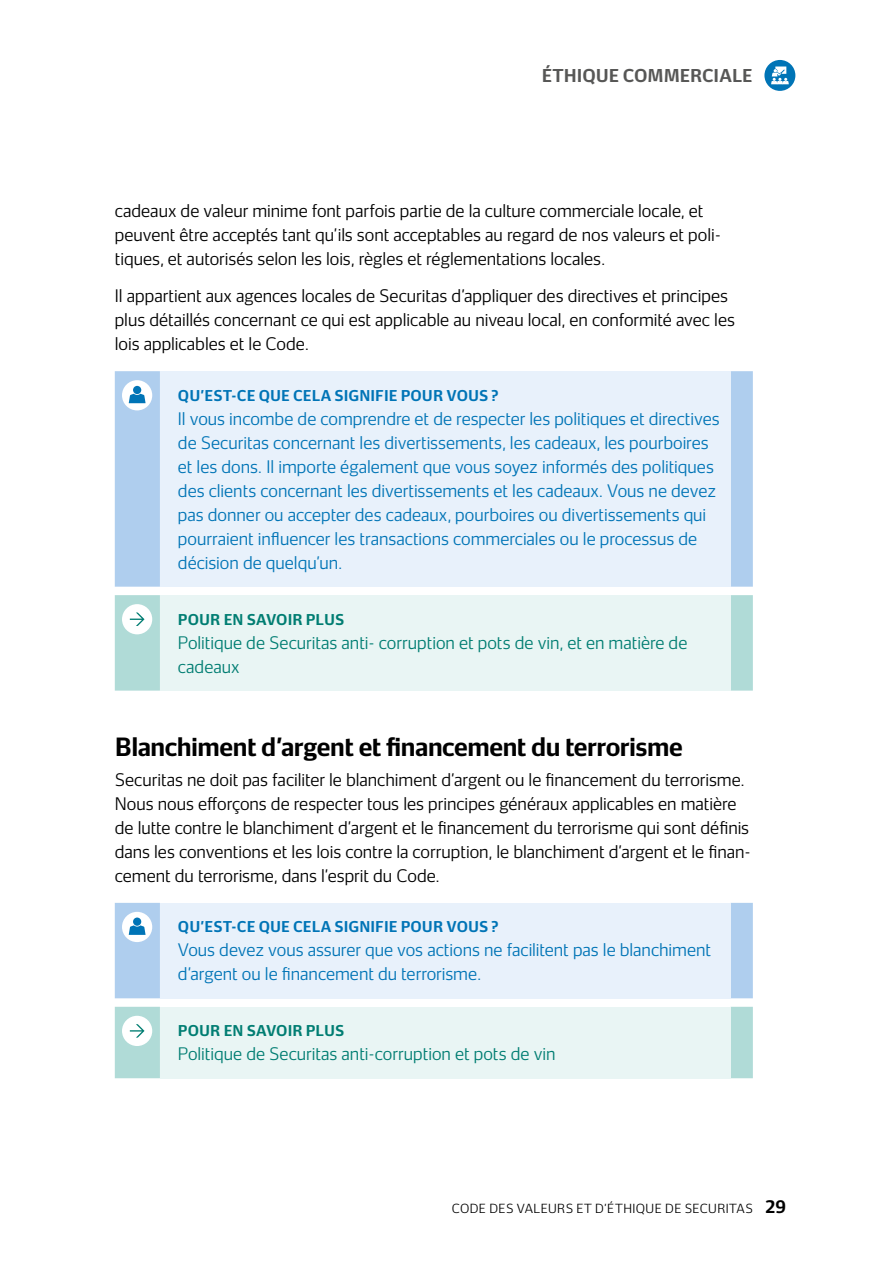
<style>
.page{position:relative;width:893px;height:1263px;background:#fff}
.page>*{position:absolute;margin:0;border:0;box-sizing:border-box;transform-origin:0 0}
.t1{font:700 24px "Securitas Sans";letter-spacing:-.025em;color:#000}
.t2{font:700 16.95px "Securitas Sans";letter-spacing:-.005em;color:#575756}
.t3{font:300 16.5px/24px "Securitas Sans";color:#000}
.t4{font:300 16.5px/24px "Securitas Sans";color:#0074b6}
.t5{font:300 16.5px/24px "Securitas Sans";color:#007d72}
.t6{font:700 14.25px "Securitas Sans";letter-spacing:.005em;color:#0074b6}
.t7{font:700 14.25px "Securitas Sans";letter-spacing:.005em;color:#007d72}
.t8{font:300 12px "Securitas Sans";letter-spacing:.035em;color:#000}
.s1{font-weight:700;font-size:16.5px}
</style>
<div class="page">
<div style="left:115px;top:371px;width:638px;height:216px;background:#afceee"></div>
<div style="left:160px;top:371px;width:571px;height:216px;background:#e8f1fb"></div>
<div style="left:122px;top:380px;width:30px;height:30px;background:#fff;border-radius:50%"></div>
<div style="left:133px;top:386px;width:8px;height:8px;background:#0074b6;border-radius:50%"></div>
<svg style="left:129px;top:394px;width:17px;height:9px"></svg>
<div style="left:115px;top:595px;width:638px;height:96px;background:#b0dbd7"></div>
<div style="left:160px;top:595px;width:571px;height:96px;background:#e9f5f4"></div>
<div style="left:122px;top:604px;width:30px;height:30px;background:#fff;border-radius:50%"></div>
<svg style="left:130px;top:612px;width:15px;height:14px"></svg>
<div style="left:115px;top:903px;width:638px;height:95px;background:#afceee"></div>
<div style="left:160px;top:903px;width:571px;height:95px;background:#e8f1fb"></div>
<div style="left:122px;top:912px;width:30px;height:30px;background:#fff;border-radius:50%"></div>
<div style="left:133px;top:917px;width:8px;height:9px;background:#0074b6;border-radius:50%"></div>
<svg style="left:129px;top:925px;width:17px;height:10px"></svg>
<div style="left:115px;top:1007px;width:638px;height:71px;background:#b0dbd7"></div>
<div style="left:160px;top:1007px;width:571px;height:71px;background:#e9f5f4"></div>
<div style="left:122px;top:1016px;width:30px;height:30px;background:#fff;border-radius:50%"></div>
<svg style="left:130px;top:1024px;width:15px;height:13px"></svg>
<div style="left:764px;top:60px;width:31px;height:31px;background:#0074b6;border-radius:50%"></div>
<div style="left:775px;top:67px;width:11px;height:7px;background:#fff"></div>
<svg style="left:771px;top:69px;width:18px;height:15px"></svg>
<p class="t2" style="left:542px;top:61px;width:212px">ÉTHIQUE COMMERCIALE</p>
<p class="t3" style="left:115px;top:197px;width:608px">cadeaux de valeur minime font parfois partie de la culture commerciale locale, et peuvent être acceptés tant qu’ils sont acceptables au regard de nos valeurs et poli&shy;tiques, et autorisés selon les lois, règles et réglementations locales.</p>
<p class="t3" style="left:115px;top:282px;width:622px">Il appartient aux agences locales de Securitas d’appliquer des directives et principes plus détaillés concernant ce qui est applicable au niveau local, en conformité avec les lois applicables et le Code.</p>
<p class="t6" style="left:178px;top:383px;width:322px">QU’EST-CE QUE CELA SIGNIFIE POUR VOUS ?</p>
<p class="t4" style="left:178px;top:404px;width:543px">Il vous incombe de comprendre et de respecter les politiques et directives de Securitas concernant les divertissements, les cadeaux, les pourboires et les dons. Il importe également que vous soyez informés des politiques des clients concernant les divertissements et les cadeaux. Vous ne devez pas donner ou accepter des cadeaux, pourboires ou divertissements qui pourraient influencer les transactions commerciales ou le processus de décision de quelqu’un.</p>
<p class="t7" style="left:178px;top:607px;width:168px">POUR EN SAVOIR PLUS</p>
<p class="t5" style="left:178px;top:628px;width:511px">Politique de Securitas anti- corruption et pots de vin, et en matière de cadeaux</p>
<h1 class="t1" style="left:115px;top:725px;width:569px">Blanchiment d’argent et financement du terrorisme</h1>
<p class="t3" style="left:115px;top:765px;width:637px">Securitas ne doit pas faciliter le blanchiment d’argent ou le financement du terrorisme.<br>Nous nous efforçons de respecter tous les principes généraux applicables en matière de lutte contre le blanchiment d’argent et le financement du terrorisme qui sont définis dans les conventions et les lois contre la corruption, le blanchiment d’argent et le finan&shy;cement du terrorisme, dans l’esprit du Code.</p>
<p class="t6" style="left:178px;top:914px;width:322px">QU’EST-CE QUE CELA SIGNIFIE POUR VOUS ?</p>
<p class="t4" style="left:178px;top:936px;width:535px">Vous devez vous assurer que vos actions ne facilitent pas le blanchiment d’argent ou le financement du terrorisme.</p>
<p class="t7" style="left:178px;top:1018px;width:168px">POUR EN SAVOIR PLUS</p>
<p class="t5" style="left:178px;top:1040px;width:379px">Politique de Securitas anti-corruption et pots de vin</p>
<p class="t8" style="left:452px;top:1198px;width:335px">CODE DES VALEURS ET D’ÉTHIQUE DE SECURITAS <span class="s1">29</span></p>
</div>
